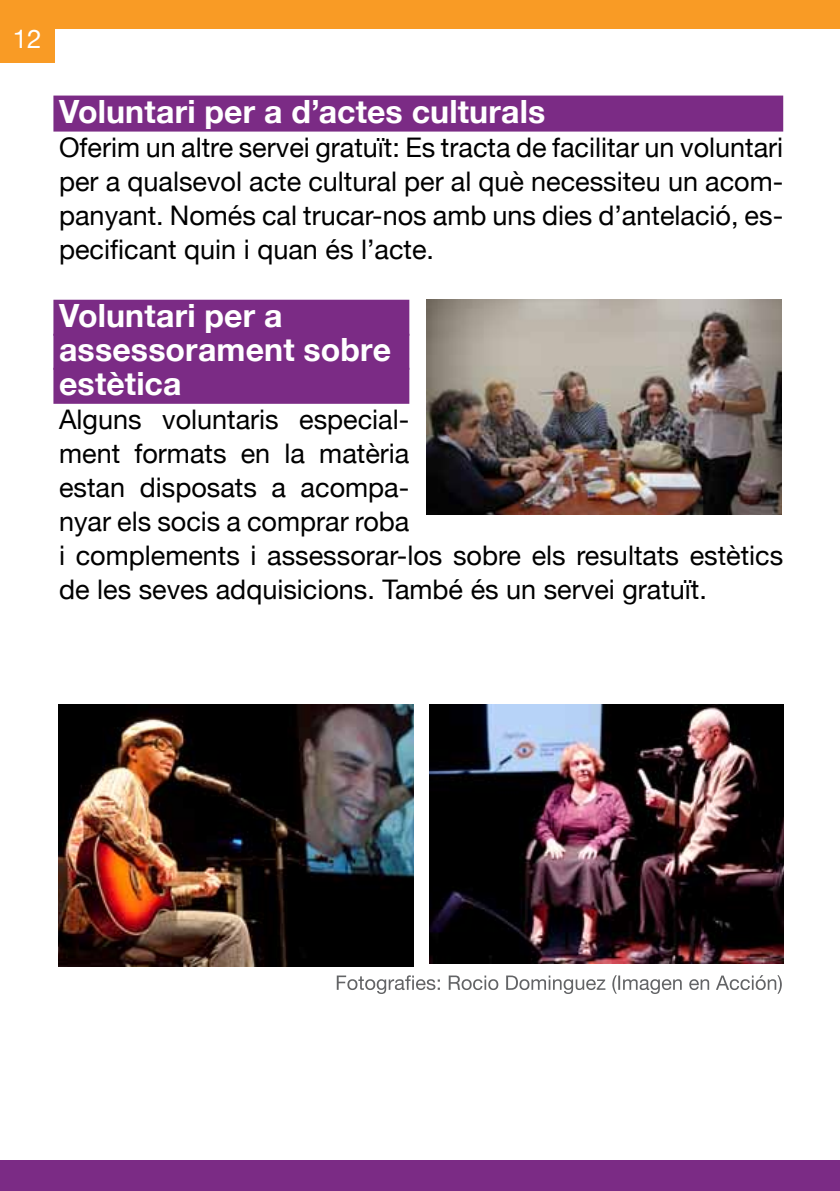
<style>
.page{position:relative;width:840px;height:1191px;background:#fff}
.page>*{position:absolute;margin:0;border:0;box-sizing:border-box;transform-origin:0 0}
.t1{font:700 32px/34px "Helvetica Neue";letter-spacing:.005em;color:#fff}
.t2{font:27px/34px "Helvetica Neue";color:#000;text-align:justify}
.t3{font:26px "Helvetica Neue";color:#fff}
</style>
<div class="page">
<div style="left:0;top:0;width:839px;height:29px;background:#f99b25"></div>
<div style="left:0;top:1161px;width:839px;height:30px;background:#7b2b85"></div>
<div style="left:0;top:9px;width:55px;height:53px;background:#f99b25"></div>
<div style="left:53px;top:96px;width:729px;height:36px;background:#7b2b85"></div>
<div style="left:53px;top:300px;width:356px;height:36px;background:#7b2b85"></div>
<div style="left:53px;top:334px;width:356px;height:36px;background:#7b2b85"></div>
<div style="left:53px;top:368px;width:356px;height:36px;background:#7b2b85"></div>
<img style="left:426px;top:299px;width:354px;height:215px">
<img style="left:59px;top:705px;width:354px;height:261px">
<img style="left:429px;top:705px;width:354px;height:258px">
<svg style="left:336px;top:975px;width:445px;height:19px"></svg>
<p class="t3" style="left:13px;top:23px;width:30px">12</p>
<p class="t1" style="left:59px;top:94px;width:487px">Voluntari per a d’actes culturals</p>
<p class="t2" style="left:59px;top:130px;width:725px">Oferim un altre servei gratuït: Es tracta de facilitar un voluntari per a qualsevol acte cultural per al què necessiteu un acom&shy;panyant. Només cal trucar-nos amb uns dies d’antelació, es&shy;pecificant quin i quan és l’acte.</p>
<p class="t1" style="left:59px;top:298px;width:333px">Voluntari per a assessorament sobre estètica</p>
<p class="t2" style="left:59px;top:402px;width:725px;text-align:left">Alguns voluntaris especial-<br>ment formats en la matèria<br>estan disposats a acompa-<br>nyar els socis a comprar roba<br>i complements i assessorar-los sobre els resultats estètics de les seves adquisicions. També és un servei gratuït.</p>
</div>
